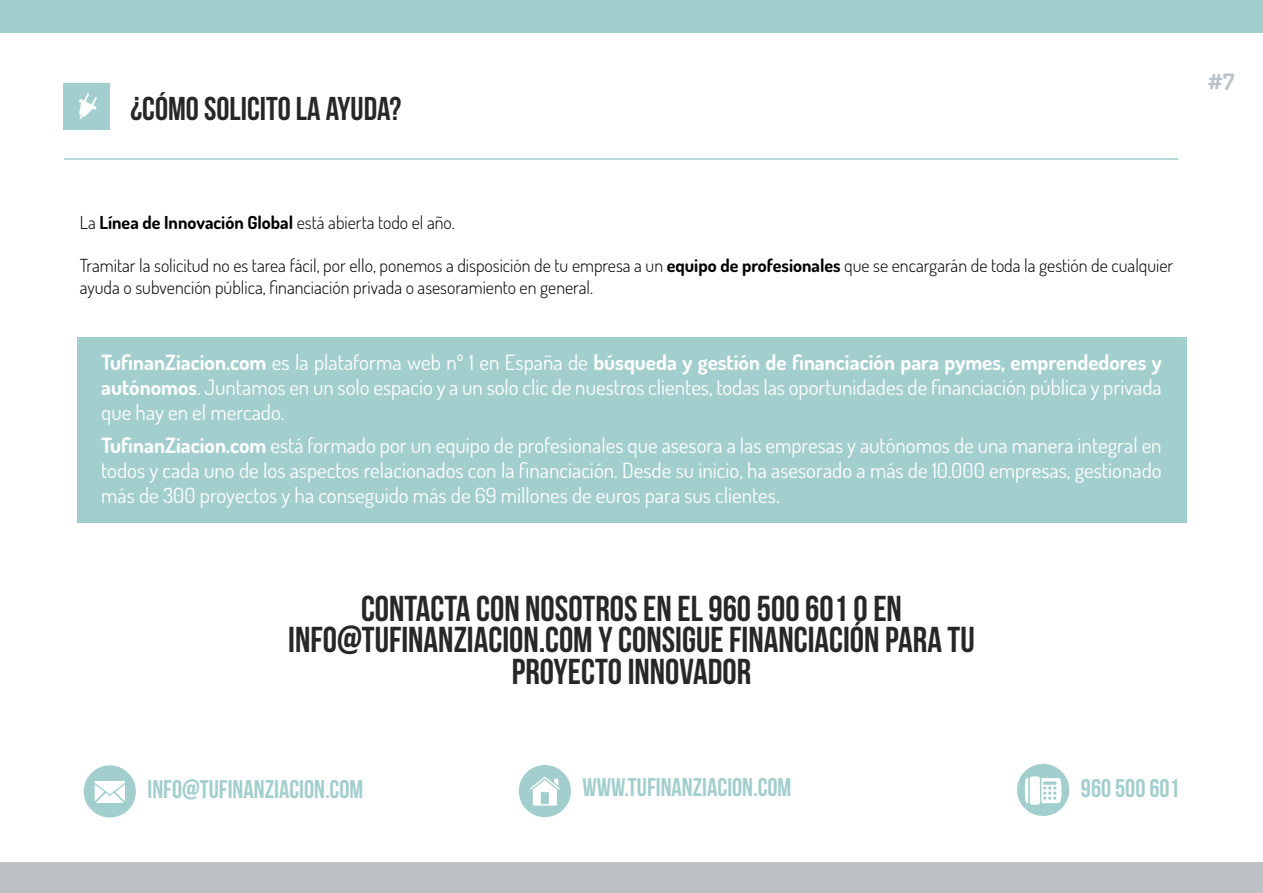
<style>
.page{position:relative;width:1263px;height:893px;background:#fff}
.page>*{position:absolute;margin:0;border:0;box-sizing:border-box;transform-origin:0 0}
.t1{font:36px/31.2px "Bebas Neue";color:#272727;text-align:center}
.t2{font:33px "Bebas Neue";color:#272727}
.t3{font:25.5px "Bebas Neue";color:#a3cece}
.t4{font:700 22.5px "Dosis";color:#bcc1c6}
.t5{font:21px/25.2px "Dosis";color:#fff;text-align:justify}
.t6{font:300 18px/21.6px "Dosis";color:#000}
.s1{font-weight:700}
</style>
<div class="page">
<div style="left:84px;top:765px;width:52px;height:52px;background:#a3cece;border-radius:50%"></div>
<svg style="left:95px;top:781px;width:30px;height:22px"></svg>
<div style="left:519px;top:765px;width:52px;height:52px;background:#a3cece;border-radius:50%"></div>
<svg style="left:530px;top:776px;width:30px;height:30px"></svg>
<div style="left:1017px;top:764px;width:52px;height:52px;background:#a3cece;border-radius:50%"></div>
<svg style="left:1024px;top:776px;width:38px;height:29px"></svg>
<div style="left:0;top:0;width:1263px;height:33px;background:#a3cece"></div>
<div style="left:0;top:862px;width:1263px;height:31px;background:#bcc1c6"></div>
<hr style="left:64px;top:158px;width:1114px;height:2px;background:#a3cece">
<div style="left:77px;top:337px;width:1109px;height:186px;background:#a3cece"></div>
<div style="left:64px;top:83px;width:46px;height:47px;background:#a3cece"></div>
<svg style="left:79px;top:93px;width:18px;height:26px"></svg>
<h2 class="t2" style="left:130px;top:91px;width:273px">¿CÓMO SOLICITO LA AYUDA?</h2>
<p class="t4" style="left:1208px;top:68px;width:28px">#7</p>
<p class="t6" style="left:80px;top:211px;width:377px">La <span class="s1">Línea de Innovación Global</span> está abierta todo el año.</p>
<p class="t6" style="left:80px;top:254px;width:1095px">Tramitar la solicitud no es tarea fácil, por ello, ponemos a disposición de tu empresa a un <span class="s1">equipo de profesionales</span> que se encargarán de toda la gestión de cualquier ayuda o subvención pública, financiación privada o asesoramiento en general.</p>
<p class="t5" style="left:101px;top:349px;width:1062px"><span class="s1">TufinanZiacion.com</span> es la plataforma web nº 1 en España de <span class="s1">búsqueda y gestión de financiación para pymes, emprendedores y autónomos</span>. Juntamos en un solo espacio y a un solo clic de nuestros clientes, todas las oportunidades de financiación pública y privada que hay en el mercado.</p>
<p class="t5" style="left:101px;top:432px;width:1062px"><span class="s1">TufinanZiacion.com</span> está formado por un equipo de profesionales que asesora a las empresas y autónomos de una manera integral en todos y cada uno de los aspectos relacionados con la financiación. Desde su inicio, ha asesorado a más de 10.000 empresas, gestionado más de 300 proyectos y ha conseguido más de 69 millones de euros para sus clientes.</p>
<h1 class="t1" style="left:288px;top:593px;width:688px">CONTACTA CON NOSOTROS EN EL 960 500 601 O EN<br>INFO@TUFINANZIACION.COM Y CONSIGUE FINANCIACIÓN PARA TU<br>PROYECTO INNOVADOR</h1>
<p class="t3" style="left:148px;top:775px;width:217px">INFO@TUFINANZIACION.COM</p>
<p class="t3" style="left:583px;top:773px;width:210px">WWW.TUFINANZIACION.COM</p>
<p class="t3" style="left:1081px;top:774px;width:100px">960 500 601</p>
</div>
